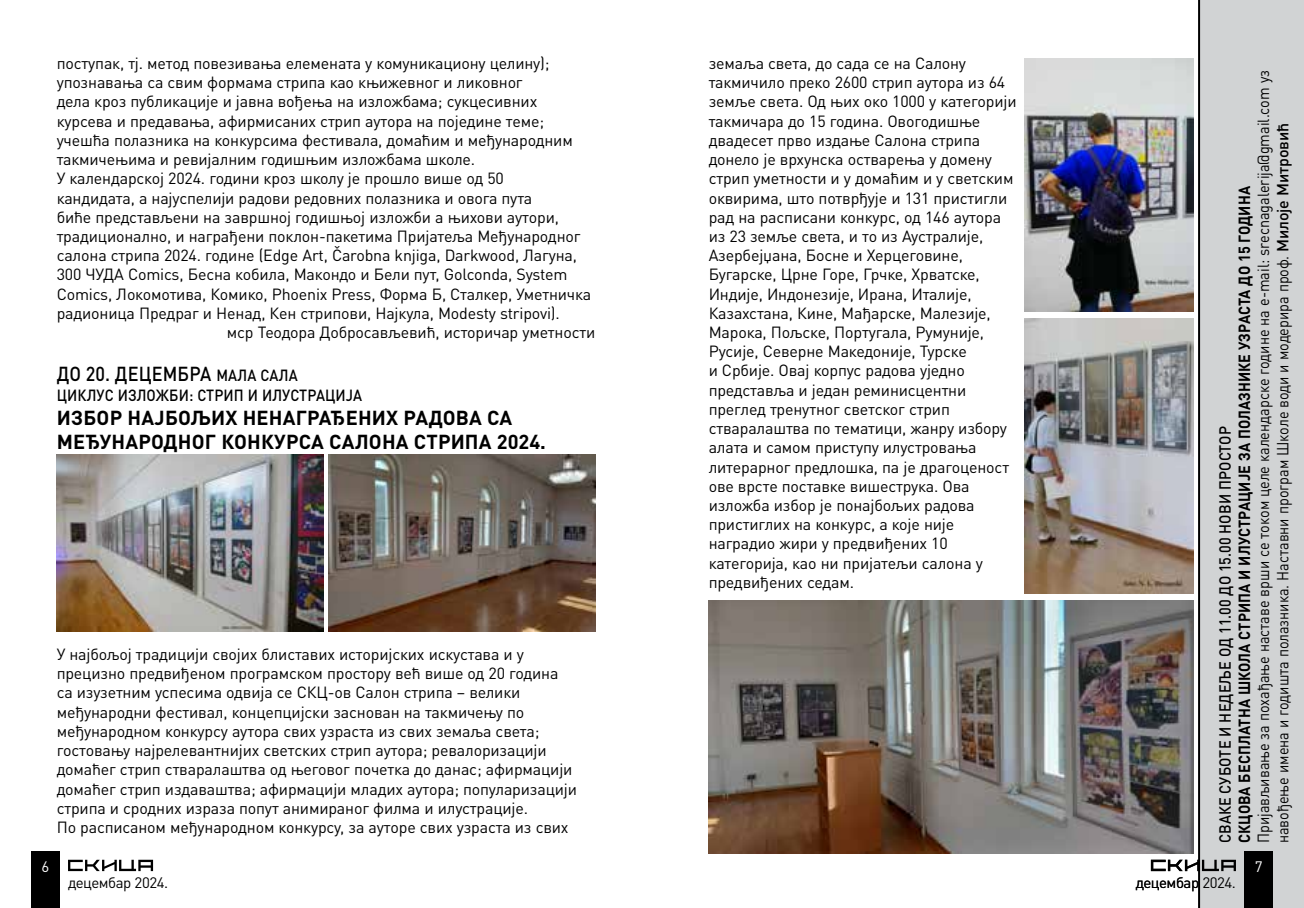
<style>
.page{position:relative;width:1304px;height:908px;background:#fff}
.page>*{position:absolute;margin:0;border:0;box-sizing:border-box;transform-origin:0 0}
.t1{font:700 20px "DIN Pro";letter-spacing:.01em;color:#000}
.t2{font:500 20px "DIN Pro";letter-spacing:.01em;color:#000;scale:.9 1}
.t3{font:16px/19.2px "DIN Pro";letter-spacing:-.01em;color:#000}
.t4{font:16px/19.2px "DIN Pro";letter-spacing:-.01em;color:#000;scale:.9 1}
.t5{font:500 16px "DIN Pro";letter-spacing:.01em;color:#000;scale:.9 1}
.t6{font:700 16px "DIN Pro";letter-spacing:.01em;color:#000;scale:.9 1}
.t7{font:15px "DIN Pro";letter-spacing:-.03em;color:#000}
.t8{font:15px "DIN Pro";color:#fff}
.s1{font-size:16px}
.s2{font-weight:500}
</style>
<div class="page">
<div style="left:31px;top:850px;width:29px;height:57px;background:#000"></div>
<svg style="left:68px;top:859px;width:85px;height:11px"></svg>
<img style="left:1025px;top:59px;width:168px;height:252px">
<img style="left:1025px;top:318px;width:168px;height:275px">
<img style="left:57px;top:454px;width:266px;height:177px">
<img style="left:329px;top:454px;width:266px;height:177px">
<div style="left:1200px;top:0;width:104px;height:907px;background:#d1d3d4"></div>
<hr style="left:1198px;top:0;width:2px;height:907px;background:#000">
<div style="left:1244px;top:850px;width:29px;height:57px;background:#000"></div>
<svg style="left:1151px;top:859px;width:85px;height:11px"></svg>
<img style="left:708px;top:600px;width:485px;height:252px">
<p class="t3" style="left:57px;top:52px;width:494px">поступак, тј. метод повезивања елемената у комуникациону целину);</p>
<p class="t3" style="left:57px;top:71px;width:467px">упознавања са свим формама стрипа као књижевног и ликовног</p>
<p class="t3" style="left:57px;top:90px;width:482px">дела кроз публикације и јавна вођења на изложбама; сукцесивних</p>
<p class="t3" style="left:57px;top:110px;width:489px">курсева и предавања, афирмисаних стрип аутора на поједине теме;</p>
<p class="t3" style="left:57px;top:129px;width:518px">учешћа полазника на конкурсима фестивала, домаћим и међународним</p>
<p class="t3" style="left:57px;top:148px;width:420px">такмичењима и ревијалним годишњим изложбама школе.</p>
<p class="t3" style="left:57px;top:167px;width:449px">У календарској 2024. години кроз школу је прошло више од 50</p>
<p class="t3" style="left:57px;top:186px;width:477px">кандидата, а најуспелији радови редовних полазника и овога пута</p>
<p class="t3" style="left:57px;top:206px;width:504px">биће представљени на завршној годишњој изложби а њихови аутори,</p>
<p class="t3" style="left:57px;top:225px;width:525px">традиционално, и награђени поклон-пакетима Пријатеља Међународног</p>
<p class="t3" style="left:57px;top:244px;width:522px">салона стрипа 2024. године (Edge Art, Čarobna knjiga, Darkwood, Лагуна,</p>
<p class="t3" style="left:57px;top:263px;width:512px">300 ЧУДА Comics, Бесна кобила, Макондо и Бели пут, Golconda, System</p>
<p class="t3" style="left:57px;top:282px;width:536px">Comics, Локомотива, Комико, Phoenix Press, Форма Б, Сталкер, Уметничка</p>
<p class="t3" style="left:57px;top:302px;width:505px">радионица Предраг и Ненад, Кен стрипови, Најкула, Modesty stripovi).</p>
<p class="t3" style="left:227px;top:321px;width:370px">мср Теодора Добросављевић, историчар уметности</p>
<p class="t2" style="left:57px;top:357px;width:269px">До 20. децембра <span class="s1">мала сала</span></p>
<p class="t5" style="left:57px;top:381px;width:12px">ЦИКЛУС</p>
<p class="t5" style="left:118px;top:381px;width:11px">ИЗЛО</p>
<p class="t5" style="left:156px;top:381px;width:57px">ЖБИ : СТРИ</p>
<p class="t5" style="left:234px;top:381px;width:43px">П И ИЛУСТРАЦИЈА</p>
<p class="t1" style="left:57px;top:400px;width:40px">ИЗБОР</p>
<p class="t1" style="left:128px;top:400px;width:53px">НАЈБОЉИ</p>
<p class="t1" style="left:225px;top:400px;width:32px">Х НЕНА</p>
<p class="t1" style="left:296px;top:400px;width:64px">ГРАЂЕНИ</p>
<p class="t1" style="left:386px;top:400px;width:31px">Х РАДО</p>
<p class="t1" style="left:456px;top:400px;width:58px">ВА СА</p>
<p class="t1" style="left:57px;top:424px;width:69px">МЕЂУНАРОДНО</p>
<p class="t1" style="left:205px;top:424px;width:31px">Г КОНК</p>
<p class="t1" style="left:274px;top:424px;width:109px">УРСА САЛОНА</p>
<p class="t1" style="left:414px;top:424px;width:26px">СТРИ</p>
<p class="t1" style="left:465px;top:424px;width:83px">ПА 2024.</p>
<p class="t3" style="left:57px;top:642px;width:522px">У најбољој традицији својих блиставих историјских искустава и у прецизно предвиђеном програмском простору већ више од 20 година са изузетним успесима одвија се СКЦ-ов Салон стрипа – велики међународни фестивал, концепцијски заснован на такмичењу по међународном конкурсу аутора свих узраста из свих земаља света; гостовању најрелевантнијих светских стрип аутора; ревалоризацији домаћег стрип стваралаштва од његовог почетка до данас; афирмацији домаћег стрип издаваштва; афирмацији младих аутора; популаризацији стрипа и сродних израза попут анимираног филма и илустрације.<br>По расписаном међународном конкурсу, за ауторе свих узраста из свих</p>
<p class="t8" style="left:41px;top:853px;width:9px">6</p>
<p class="t7" style="left:68px;top:870px;width:102px">децембар 2024.</p>
<p class="t3" style="left:709px;top:52px;width:309px">земаља света, до сада се на Салону такмичило преко 2600 стрип аутора из 64 земље света. Од њих око 1000 у категорији такмичара до 15 година. Овогодишње двадесет прво издање Салона стрипа донело је врхунска остварења у домену стрип уметности и у домаћим и у светским оквирима, што потврђује и 131 пристигли рад на расписани конкурс, од 146 аутора из 23 земље света, и то из Аустралије, Азербејџана, Босне и Херцеговине, Бугарске, Црне Горе, Грчке, Хрватске, Индије, Индонезије, Ирана, Италије, Казахстана, Кине, Мађарске, Малезије, Марока, Пољске, Португала, Румуније, Русије, Северне Македоније, Турске<br>и Србије. Овај корпус радова уједно представља и један реминисцентни преглед тренутног светског стрип стваралаштва по тематици, жанру избору алата и самом приступу илустровања литерарног предлошка, па је драгоценост ове врсте поставке вишеструка. Ова изложба избор је понајбољих радова пристиглих на конкурс, а које није наградио жири у предвиђених 10 категорија, као ни пријатељи салона у предвиђених седам.</p>
<p class="t4" style="left:1252px;top:842px;width:860px;rotate:-90deg">Пријављивање за похађање наставе врши се током целе календарске године на е-mail: srecnagalerija@gmail.com уз навођење имена и годишта полазника. Наставни програм Школе води и модерира проф. <span class="s2">М илоје М итровић</span></p>
<p class="t8" style="left:1255px;top:853px;width:9px">7</p>
<p class="t6" style="left:1231px;top:842px;width:730px;rotate:-90deg">СКЦОВА БЕСПЛАТНА ШКОЛА СТРИПА И ИЛУСТРАЦИЈЕ ЗА ПОЛАЗНИКЕ УЗРАСТА ДО 15 ГОДИНА</p>
<p class="t5" style="left:1212px;top:842px;width:464px;rotate:-90deg">сваке суботе и недеље од 11.00 до 15.00 Н ови п ростор</p>
<p class="t7" style="left:1136px;top:870px;width:102px">децембар 2024.</p>
</div>
